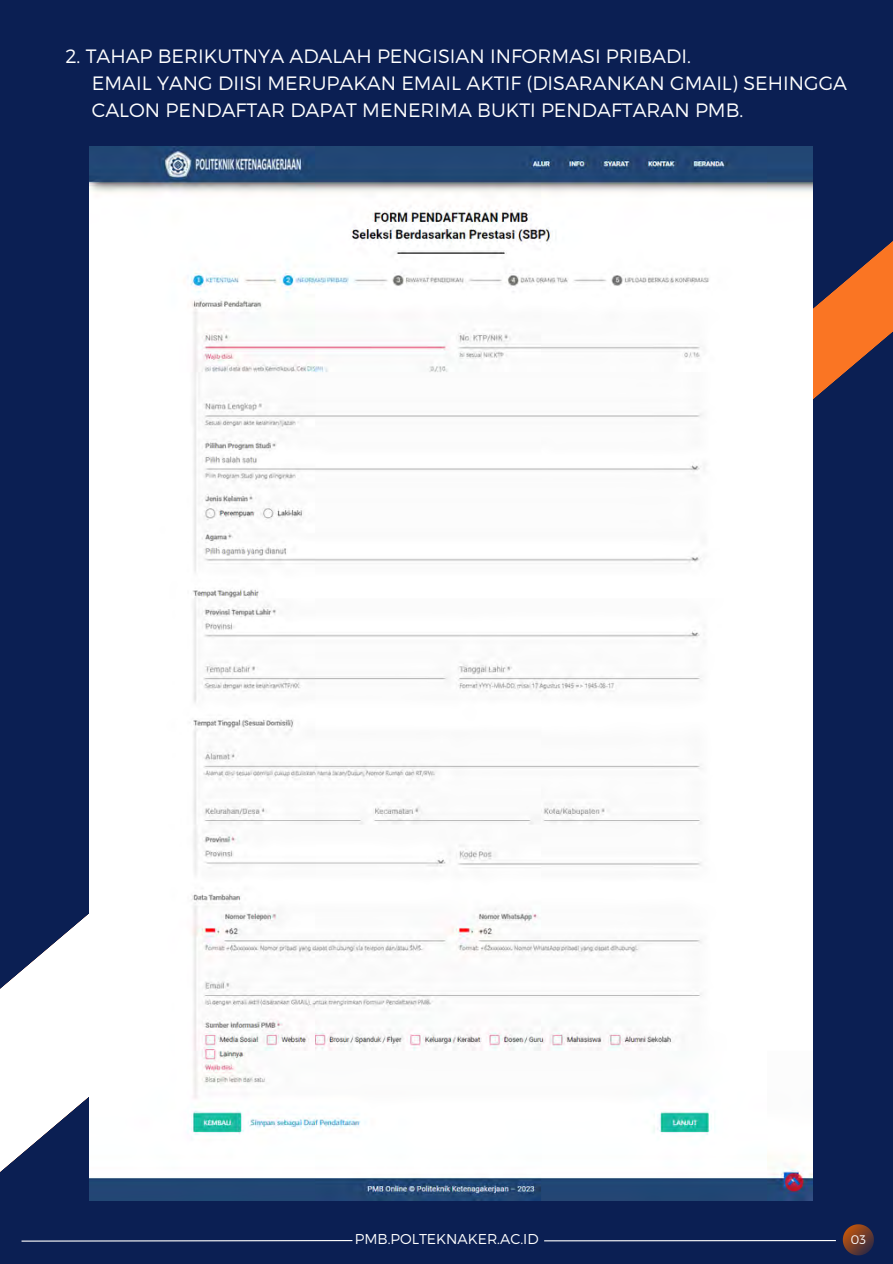
<style>
.page{position:relative;width:893px;height:1264px;background:#fff}
.page>*{position:absolute;margin:0;border:0;box-sizing:border-box;transform-origin:0 0}
.t1{font:300 19.35px/27px "Montserrat";color:#fff}
.t2{font:300 14.25px "Montserrat";color:#fff}
.t3{font:300 12.45px "Montserrat";color:#fff}
</style>
<div class="page">
<div style="left:0;top:0;width:892px;height:1263px;background:#0b1f53"></div>
<svg style="left:633px;top:146px;width:259px;height:404px"></svg>
<svg style="left:0;top:914px;width:476px;height:287px;fill:#fff"></svg>
<hr style="left:544px;top:1239px;width:291px;height:2px;background:#fff">
<svg style="left:842px;top:1224px;width:31px;height:31px"></svg>
<svg style="left:21px;top:1240px;width:332px;height:2px"></svg>
<img style="left:89px;top:147px;width:723px;height:1053px">
<p class="t1" style="left:92px;top:41px;width:756px;text-indent:-26px">2. TAHAP BERIKUTNYA ADALAH PENGISIAN INFORMASI PRIBADI.<br>EMAIL YANG DIISI MERUPAKAN EMAIL AKTIF (DISARANKAN GMAIL) SEHINGGA<br>CALON PENDAFTAR DAPAT MENERIMA BUKTI PENDAFTARAN PMB.</p>
<p class="t2" style="left:355px;top:1229px;width:185px">PMB.POLTEKNAKER.AC.ID</p>
<p class="t3" style="left:850px;top:1231px;width:17px">03</p>
</div>
